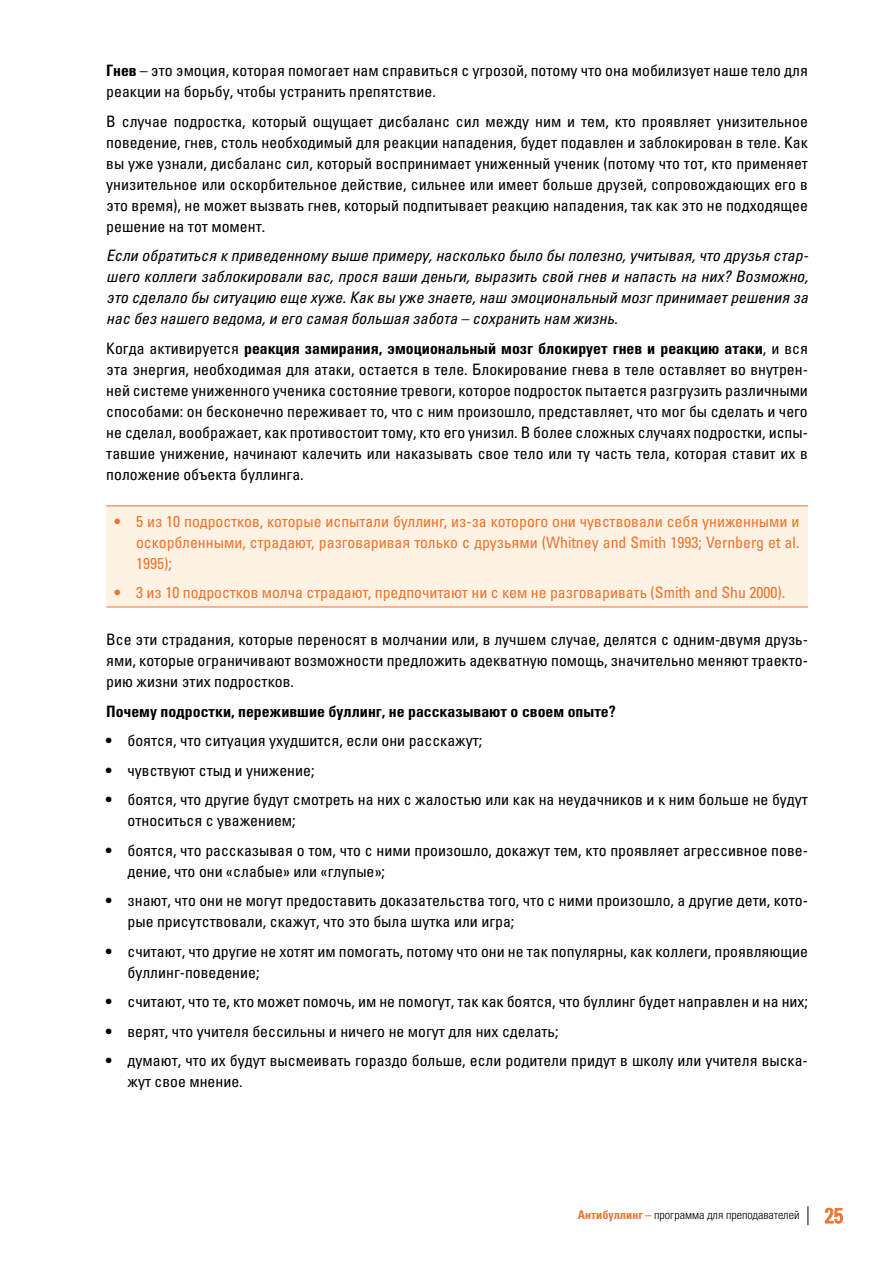
<style>
.page{position:relative;width:893px;height:1263px;background:#fff}
.page>*{position:absolute;margin:0;border:0;box-sizing:border-box;transform-origin:0 0}
.t1{font:condensed 15.75px/21px "Univers LTCYR 57";color:#000}
.t2{font:15.75px/21px "Univers LTCYR 57 Condensed Obl";color:#000;text-align:justify}
.t3{font:condensed 15.75px/21px "Univers LTCYR 57";color:#ee742e;text-align:justify}
.t4{font:15.75px "Univers LTCYR 67 Bold Cond";color:#000}
.t5{font:12px "Univers LTCYR 47 Light Cond";color:#000}
.s1{font-family:"Univers LTCYR 67 Bold Cond";font-stretch:normal}
.s2{font-family:"Univers LTCYR 57";font-stretch:condensed}
.s3{font-family:"Univers LTCYR 67 Bold Cond";color:#ee742e}
.s4{font-family:"Univers LTCYR 57";font-stretch:condensed;font-size:21px;color:#ee742e}
</style>
<div class="page">
<svg style="left:825px;top:1207px;width:18px;height:17px"></svg>
<svg style="left:807px;top:1206px;width:1px;height:19px"></svg>
<div style="left:106px;top:506px;width:702px;height:101px;background:#fef2e4"></div>
<hr style="left:106px;top:505px;width:702px;height:1px;background:#ee742e">
<hr style="left:106px;top:607px;width:702px;height:1px;background:#ee742e">
<p class="t1" style="left:106px;top:60px;width:703px"><span class="s1">Гнев</span> – это эмоция, которая помогает нам справиться с угрозой, потому что она мобилизует наше тело для реакции на борьбу, чтобы устранить препятствие.</p>
<p class="t1" style="left:106px;top:110px;width:703px;text-align:justify">В случае подростка, который ощущает дисбаланс сил между ним и тем, кто проявляет унизительное поведение, гнев, столь необходимый для реакции нападения, будет подавлен и заблокирован в теле. Как вы уже узнали, дисбаланс сил, который воспринимает униженный ученик (потому что тот, кто применяет унизительное или оскорбительное действие, сильнее или имеет больше друзей, сопровождающих его в это время), не может вызвать гнев, который подпитывает реакцию нападения, так как это не подходящее решение на тот момент.</p>
<p class="t2" style="left:106px;top:245px;width:703px">Если обратиться к приведенному выше примеру, насколько было бы полезно, учитывая, что друзья стар&shy;шего коллеги заблокировали вас, прося ваши деньги, выразить свой гнев и напасть на них? Возможно, это сделало бы ситуацию еще хуже. Как вы уже знаете, наш эмоциональный мозг принимает решения за нас без нашего ведома, и его самая большая забота – сохранить нам жизнь.</p>
<p class="t4" style="left:106px;top:339px;width:703px"><span class="s2">Когда активируется</span> реакция замирания, эмоциональный мозг блокирует гнев и реакцию атаки<span class="s2">, и вся</span></p>
<p class="t1" style="left:106px;top:358px;width:703px;text-align:justify">эта энергия, необходимая для атаки, остается в теле. Блокирование гнева в теле оставляет во внутрен&shy;ней системе униженного ученика состояние тревоги, которое подросток пытается разгрузить различными способами: он бесконечно переживает то, что с ним произошло, представляет, что мог бы сделать и чего не сделал, воображает, как противостоит тому, кто его унизил. В более сложных случаях подростки, испы&shy;тавшие унижение, начинают калечить или наказывать свое тело или ту часть тела, которая ставит их в положение объекта буллинга.</p>
<p class="t3" style="left:136px;top:510px;width:665px;text-indent:-21px">• 5 из 10 подростков, которые испытали буллинг, из-за которого они чувствовали себя униженными и оскорбленными, страдают, разговаривая только с друзьями (Whitney and Smith 1993; Vernberg et al.<br>1995);</p>
<p class="t3" style="left:115px;top:582px;width:672px">• 3 из 10 подростков молча страдают, предпочитают ни с кем не разговаривать (Smith and Shu 2000).</p>
<p class="t1" style="left:106px;top:629px;width:703px;text-align:justify">Все эти страдания, которые переносят в молчании или, в лучшем случае, делятся с одним-двумя друзь&shy;ями, которые ограничивают возможности предложить адекватную помощь, значительно меняют траекто&shy;рию жизни этих подростков.</p>
<p class="t4" style="left:106px;top:702px;width:511px">Почему подростки, пережившие буллинг, не рассказывают о своем опыте?</p>
<p class="t1" style="left:106px;top:730px;width:378px">• боятся, что ситуация ухудшится, если они расскажут;</p>
<p class="t1" style="left:106px;top:759px;width:210px">• чувствуют стыд и унижение;</p>
<p class="t1" style="left:128px;top:789px;width:682px;text-indent:-21px">• боятся, что другие будут смотреть на них с жалостью или как на неудачников и к ним больше не будут относиться с уважением;</p>
<p class="t1" style="left:128px;top:839px;width:682px;text-indent:-21px">• боятся, что рассказывая о том, что с ними произошло, докажут тем, кто проявляет агрессивное пове&shy;дение, что они «слабые» или «глупые»;</p>
<p class="t1" style="left:128px;top:890px;width:682px;text-indent:-21px">• знают, что они не могут предоставить доказательства того, что с ними произошло, а другие дети, кото&shy;рые присутствовали, скажут, что это была шутка или игра;</p>
<p class="t1" style="left:128px;top:940px;width:682px;text-indent:-21px">• считают, что другие не хотят им помогать, потому что они не так популярны, как коллеги, проявляющие буллинг-поведение;</p>
<p class="t1" style="left:106px;top:991px;width:703px">• считают, что те, кто может помочь, им не помогут, так как боятся, что буллинг будет направлен и на них;</p>
<p class="t1" style="left:106px;top:1020px;width:454px">• верят, что учителя бессильны и ничего не могут для них сделать;</p>
<p class="t1" style="left:128px;top:1050px;width:682px;text-indent:-21px">• думают, что их будут высмеивать гораздо больше, если родители придут в школу или учителя выска&shy;жут свое мнение.</p>
<p class="t5" style="left:578px;top:1206px;width:267px"><span class="s3">Антибуллинг –</span> программа для преподавателей <span class="s4">25</span></p>
</div>
